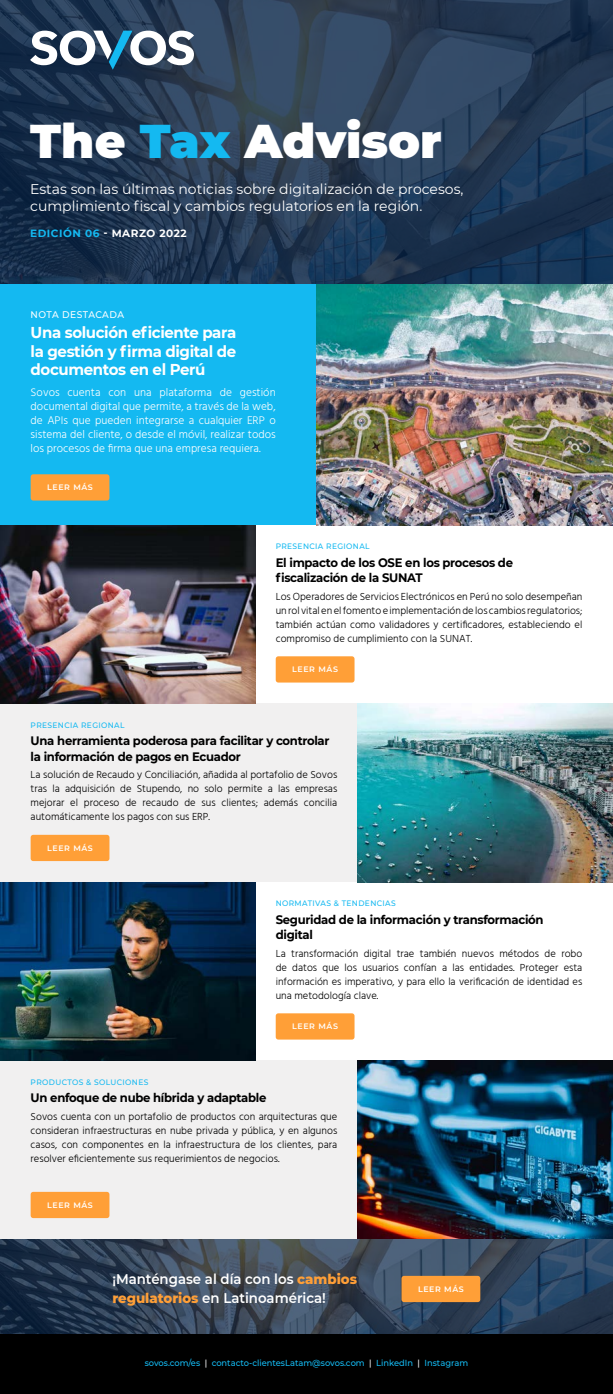
<style>
.page{position:relative;width:613px;height:1394px;background:#fff}
.page>*{position:absolute;margin:0;border:0;box-sizing:border-box;transform-origin:0 0}
.t1{font:900 47.25px "Montserrat";color:#fff}
.t2{font:700 15.75px/18.4px "Montserrat";letter-spacing:-.025em;color:#fff;text-align:justify;scale:.95 1}
.t3{font:14px/16.6px "Montserrat";color:#fff}
.t4{font:600 14px/19.2px "Montserrat";color:#fff;scale:.95 1}
.t5{font:700 12.25px/15.8px "Montserrat";letter-spacing:-.025em;color:#000;scale:.95 1}
.t6{font:300 11.38px/14px "Hind";color:#fff;text-align:justify}
.t7{font:300 10.5px/14px "Hind";color:#000;text-align:justify}
.t8{font:700 10.5px "Montserrat";letter-spacing:.05em;color:#fff}
.t9{font:500 9.62px "Montserrat";letter-spacing:.04em;color:#fff;scale:.95 1}
.t10{font:500 8.75px "Montserrat";color:#14b9f1;scale:.95 1}
.t11{font:500 7.88px "Montserrat";letter-spacing:.05em;color:#14b9f1;scale:.95 1}
.t12{font:600 7.88px "Montserrat";letter-spacing:.075em;color:#fff}
.s1{color:#14b9f1}
.s2{font-weight:800;color:#ff9f37}
.s3{color:#fff}
</style>
<div class="page">
<div style="left:0;top:704px;width:612px;height:178px;background:#f1f0f0"></div>
<div style="left:0;top:1060px;width:612px;height:179px;background:#f1f0f0"></div>
<img style="left:0;top:525px;width:255px;height:179px">
<img style="left:0;top:882px;width:255px;height:178px">
<img style="left:357px;top:704px;width:255px;height:178px">
<img style="left:357px;top:1061px;width:255px;height:178px">
<div style="left:0;top:284px;width:612px;height:241px;background:#14b9f1"></div>
<div style="left:0;top:1334px;width:612px;height:60px;background:#000"></div>
<img style="left:0;top:1239px;width:612px;height:95px">
<img style="left:316px;top:284px;width:296px;height:241px">
<img style="left:0;top:0;width:612px;height:284px">
<svg style="left:30px;top:31px;width:164px;height:39px"></svg>
<div style="left:31px;top:474px;width:78px;height:26px;background:#ff9f37;border-radius:3px"></div>
<div style="left:276px;top:656px;width:78px;height:26px;background:#ff9f37;border-radius:3px"></div>
<div style="left:31px;top:835px;width:78px;height:26px;background:#ff9f37;border-radius:3px"></div>
<div style="left:276px;top:1013px;width:78px;height:27px;background:#ff9f37;border-radius:3px"></div>
<div style="left:31px;top:1192px;width:78px;height:26px;background:#ff9f37;border-radius:3px"></div>
<div style="left:401px;top:1276px;width:79px;height:26px;background:#ff9f37;border-radius:3px"></div>
<h1 class="t1" style="left:30px;top:106px;width:413px">The <span class="s1">Tax</span> Advisor</h1>
<h3 class="t3" style="left:30px;top:181px;width:435px">Estas son las últimas noticias sobre digitalización de procesos, cumplimiento fiscal y cambios regulatorios en la región.</h3>
<p class="t8" style="left:30px;top:226px;width:158px"><span class="s1">EDICIÓN 06</span> - MARZO 2022</p>
<p class="t9" style="left:31px;top:308px;width:100px">NOTA DESTACADA</p>
<h2 class="t2" style="left:31px;top:323px;width:218px">Una solución eficiente para la gestión y firma digital de documentos en el Perú</h2>
<p class="t6" style="left:31px;top:386px;width:246px">Sovos cuenta con una plataforma de gestión documental digital que permite, a través de la web, de APIs que pueden integrarse a cualquier ERP o sistema del cliente, o desde el móvil, realizar todos los procesos de firma que una empresa requiera.</p>
<p class="t12" style="left:47px;top:482px;width:47px">LEER MÁS</p>
<p class="t11" style="left:275px;top:541px;width:100px">PRESENCIA REGIONAL</p>
<p class="t5" style="left:275px;top:554px;width:251px">El impacto de los OSE en los procesos de fiscalización de la SUNAT</p>
<p class="t7" style="left:275px;top:590px;width:308px">Los Operadores de Servicios Electrónicos en Perú no solo desempeñan un rol vital en el fomento e implementación de los cambios regulatorios; también actúan como validadores y certificadores, estableciendo el compromiso de cumplimiento con la SUNAT.</p>
<p class="t12" style="left:292px;top:664px;width:47px">LEER MÁS</p>
<p class="t11" style="left:31px;top:719px;width:100px">PRESENCIA REGIONAL</p>
<p class="t5" style="left:31px;top:732px;width:316px">Una herramienta poderosa para facilitar y controlar la información de pagos en Ecuador</p>
<p class="t7" style="left:31px;top:769px;width:308px">La solución de Recaudo y Conciliación, añadida al portafolio de Sovos tras la adquisición de Stupendo, no solo permite a las empresas mejorar el proceso de recaudo de sus clientes; además concilia automáticamente los pagos con sus ERP.</p>
<p class="t12" style="left:47px;top:842px;width:47px">LEER MÁS</p>
<p class="t11" style="left:275px;top:898px;width:128px">NORMATIVAS &amp; TENDENCIAS</p>
<p class="t5" style="left:276px;top:911px;width:283px">Seguridad de la información y transformación digital</p>
<p class="t7" style="left:276px;top:947px;width:308px">La transformación digital trae también nuevos métodos de robo de datos que los usuarios confían a las entidades. Proteger esta información es imperativo, y para ello la verificación de identidad es una metodología clave.</p>
<p class="t12" style="left:292px;top:1021px;width:47px">LEER MÁS</p>
<p class="t11" style="left:31px;top:1076px;width:125px">PRODUCTOS &amp; SOLUCIONES</p>
<p class="t5" style="left:31px;top:1089px;width:250px">Un enfoque de nube híbrida y adaptable</p>
<p class="t7" style="left:31px;top:1110px;width:308px">Sovos cuenta con un portafolio de productos con arquitecturas que consideran infraestructuras en nube privada y pública, y en algunos casos, con componentes en la infraestructura de los clientes, para resolver eficientemente sus requerimientos de negocios.</p>
<p class="t12" style="left:47px;top:1199px;width:47px">LEER MÁS</p>
<h3 class="t4" style="left:112px;top:1268px;width:259px">¡Manténgase al día con los <span class="s2">cambios regulatorios</span> en Latinoamérica!</h3>
<p class="t12" style="left:418px;top:1283px;width:47px">LEER MÁS</p>
<p class="t10" style="left:145px;top:1357px;width:342px">sovos.com/es <span class="s3">|</span> contacto-clientesLatam@sovos.com <span class="s3">|</span> LinkedIn <span class="s3">|</span> Instagram</p>
</div>
